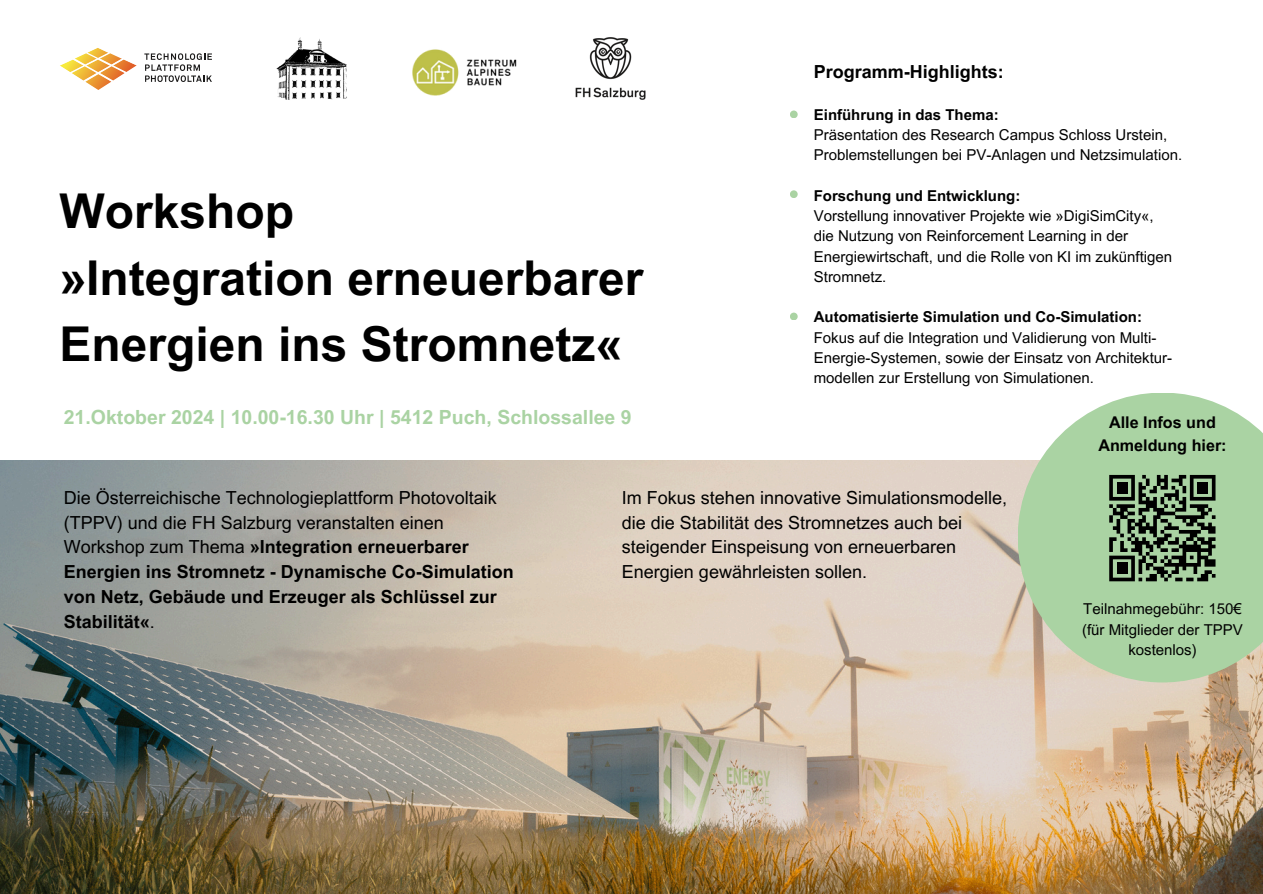
<style>
.page{position:relative;width:1263px;height:894px;background:#fff}
.page>*{position:absolute;margin:0;border:0;box-sizing:border-box;transform-origin:0 0}
.t1{font:700 48px/66.3px "Arial MT Pro";color:#000}
.t2{font:700 19.5px "Arial MT Pro";color:#aad3a3}
.t3{font:700 18px/24.8px "Arial MT Pro";color:#000}
.t4{font:18px/24.8px "Arial MT Pro";color:#000}
.t5{font:700 16.2px/22.5px "Arial MT Pro";color:#000;text-align:center}
.t6{font:15px/20.2px "Arial MT Pro";color:#000}
.t7{font:700 15px "Arial MT Pro";color:#000}
.s1{font-weight:400}
</style>
<div class="page">
<img style="left:0;top:460px;width:1263px;height:433px">
<img style="left:575px;top:37px;width:71px;height:63px">
<svg style="left:60px;top:48px;width:77px;height:42px"></svg>
<svg style="left:144px;top:53px;width:68px;height:29px"></svg>
<img style="left:276px;top:37px;width:71px;height:63px">
<img style="left:413px;top:49px;width:104px;height:47px">
<svg style="left:1018px;top:393px;width:245px;height:289px;background:#b6d5ac"></svg>
<div style="left:790px;top:110px;width:8px;height:8px;background:#aad3a3;border-radius:50%"></div>
<div style="left:790px;top:190px;width:8px;height:8px;background:#aad3a3;border-radius:50%"></div>
<div style="left:790px;top:312px;width:8px;height:8px;background:#aad3a3;border-radius:50%"></div>
<svg style="left:1109px;top:475px;width:106px;height:106px;background:#546951"></svg>
<h1 class="t1" style="left:60px;top:184px;width:586px">Workshop<br>»Integration erneuerbarer<br>Energien ins Stromnetz«</h1>
<p class="t2" style="left:64px;top:409px;width:569px">21.Oktober 2024 | 10.00-16.30 Uhr | 5412 Puch, Schlossallee 9</p>
<p class="t3" style="left:814px;top:61px;width:192px">Programm-Highlights:</p>
<p class="t7" style="left:814px;top:109px;width:186px">Einführung in das Thema:</p>
<p class="t6" style="left:814px;top:126px;width:370px">Präsentation des Research Campus Schloss Urstein,<br>Problemstellungen bei PV-Anlagen und Netzsimulation.</p>
<p class="t7" style="left:814px;top:190px;width:208px">Forschung und Entwicklung:</p>
<p class="t6" style="left:814px;top:207px;width:341px">Vorstellung innovativer Projekte wie »DigiSimCity«,</p>
<h4 class="t6" style="left:814px;top:228px;width:360px">die Nutzung von Reinforcement Learning in der<br>Energiewirtschaft, und die Rolle von KI im zukünftigen<br>Stromnetz.</h4>
<p class="t7" style="left:814px;top:311px;width:330px">Automatisierte Simulation und Co-Simulation:</p>
<p class="t6" style="left:814px;top:329px;width:360px">Fokus auf die Integration und Validierung von Multi-<br>Energie-Systemen, sowie der Einsatz von Architektur&shy;modellen zur Erstellung von Simulationen.</p>
<p class="t5" style="left:1098px;top:413px;width:130px">Alle Infos und<br>Anmeldung hier:</p>
<p class="t3" style="left:64px;top:487px;width:452px"><span class="s1">Die Österreichische Technologieplattform Photovoltaik (TPPV) und die FH Salzburg veranstalten einen Workshop zum Thema</span> »Integration erneuerbarer Energien ins Stromnetz - Dynamische Co-Simulation von Netz, Gebäude und Erzeuger als Schlüssel zur Stabilität«<span class="s1">.</span></p>
<h2 class="t4" style="left:622px;top:487px;width:387px">Im Fokus stehen innovative Simulationsmodelle, die die Stabilität des Stromnetzes auch bei steigender Einspeisung von erneuerbaren Energien gewährleisten sollen.</h2>
<h2 class="t6" style="left:1083px;top:600px;width:160px">Teilnahmegebühr: 150€</h2>
<p class="t6" style="left:1082px;top:621px;width:162px;text-align:center">(für Mitglieder der TPPV kostenlos)</p>
</div>
